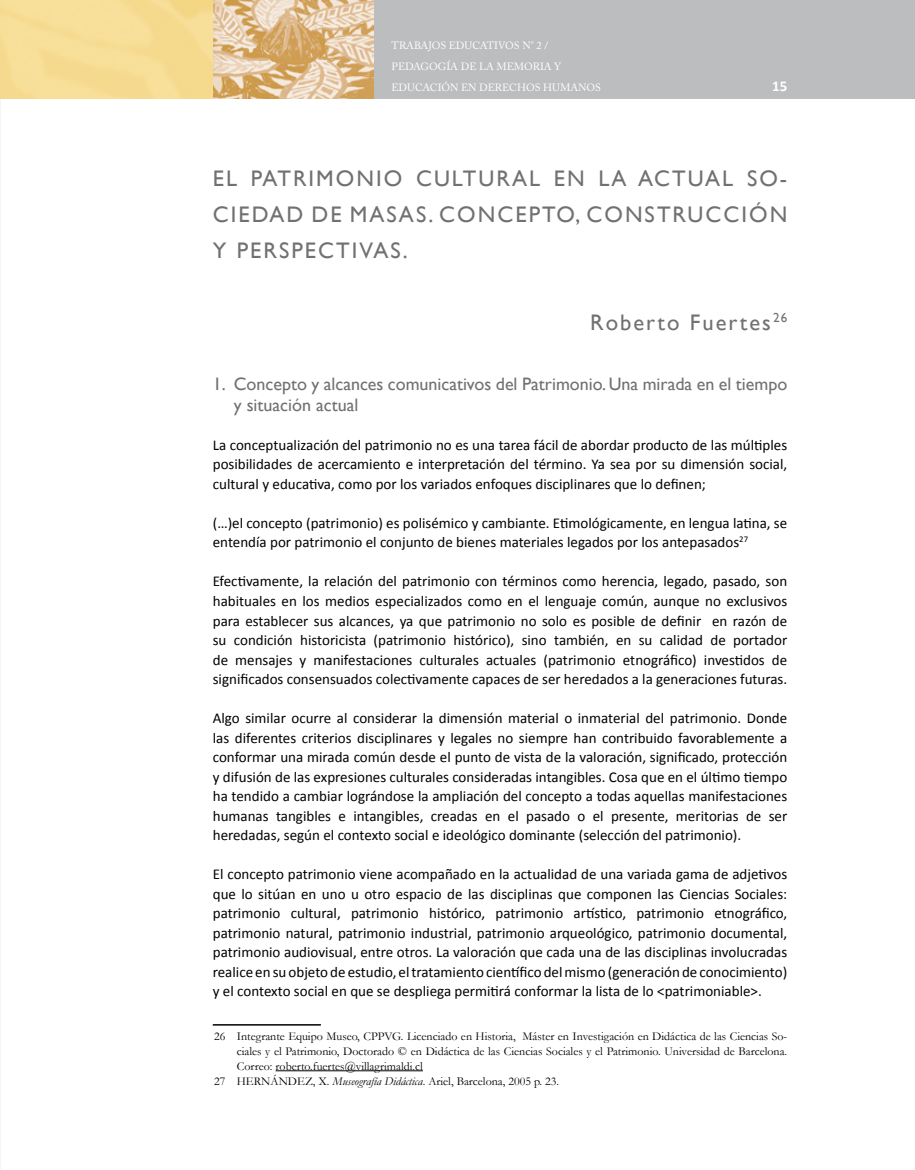
<style>
.page{position:relative;width:915px;height:1170px;background:#fff}
.page>*{position:absolute;margin:0;border:0;box-sizing:border-box;transform-origin:0 0}
.t1{font:22.5px/36px "Gill Sans";letter-spacing:.09em;color:#707172;text-align:justify}
.t2{font:18px/21px "Gill Sans";color:#707172}
.t3{font:15px/19.5px "Calibri";color:#000;text-align:justify}
.t4{font:700 15px "Calibri";color:#fff}
.t5{font:12px "Garamond";color:#000}
.t6{font:10.5px/21px "Adobe Caslon Pro";color:#fff}
.s1{font-style:italic}
</style>
<div class="page">
<div style="left:372px;top:0;width:542px;height:98px;background:#bbbdbe"></div>
<img style="left:221px;top:0;width:152px;height:98px">
<img style="left:0;top:0;width:221px;height:99px">
<hr style="left:213px;top:1024px;width:108px;height:1px;background:#000">
<hr style="left:275px;top:1070px;width:148px;height:1px;background:#000">
<p class="t6" style="left:391px;top:34px;width:211px">TRABAJOS EDUCATIVOS N° 2 /<br>PEDAGOGÍA DE LA MEMORIA Y<br>EDUCACIÓN EN DERECHOS HUMANOS</p>
<p class="t4" style="left:771px;top:77px;width:17px">15</p>
<h1 class="t1" style="left:213px;top:160px;width:575px">EL PATRIMONIO CULTURAL EN LA ACTUAL SO-CIEDAD DE MASAS. CONCEPTO, CONSTRUCCIÓN Y PERSPECTIVAS.</h1>
<h1 class="t1" style="left:590px;top:304px;width:199px">Roberto Fuertes<sup>26</sup></h1>
<p class="t2" style="left:234px;top:373px;width:554px;text-indent:-21px">1. Concepto y alcances comunicativos del Patrimonio. Una mirada en el tiempo y situación actual</p>
<p class="t3" style="left:213px;top:435px;width:576px">La conceptualización del patrimonio no es una tarea fácil de abordar producto de las múltiples posibilidades de acercamiento e interpretación del término. Ya sea por su dimensión social, cultural y educativa, como por los variados enfoques disciplinares que lo definen;</p>
<p class="t3" style="left:213px;top:513px;width:576px">(…)el concepto (patrimonio) es polisémico y cambiante. Etimológicamente, en lengua latina, se entendía por patrimonio el conjunto de bienes materiales legados por los antepasados<sup>27</sup></p>
<p class="t3" style="left:213px;top:571px;width:576px">Efectivamente, la relación del patrimonio con términos como herencia, legado, pasado, son habituales en los medios especializados como en el lenguaje común, aunque no exclusivos para establecer sus alcances, ya que patrimonio no solo es posible de definir en razón de su condición historicista (patrimonio histórico), sino también, en su calidad de portador de mensajes y manifestaciones culturales actuales (patrimonio etnográfico) investidos de significados consensuados colectivamente capaces de ser heredados a la generaciones futuras.</p>
<p class="t3" style="left:213px;top:708px;width:576px">Algo similar ocurre al considerar la dimensión material o inmaterial del patrimonio. Donde las diferentes criterios disciplinares y legales no siempre han contribuido favorablemente a conformar una mirada común desde el punto de vista de la valoración, significado, protección y difusión de las expresiones culturales consideradas intangibles. Cosa que en el último tiempo ha tendido a cambiar lográndose la ampliación del concepto a todas aquellas manifestaciones humanas tangibles e intangibles, creadas en el pasado o el presente, meritorias de ser heredadas, según el contexto social e ideológico dominante (selección del patrimonio).</p>
<p class="t3" style="left:213px;top:864px;width:576px">El concepto patrimonio viene acompañado en la actualidad de una variada gama de adjetivos que lo sitúan en uno u otro espacio de las disciplinas que componen las Ciencias Sociales: patrimonio cultural, patrimonio histórico, patrimonio artístico, patrimonio etnográfico, patrimonio natural, patrimonio industrial, patrimonio arqueológico, patrimonio documental, patrimonio audiovisual, entre otros. La valoración que cada una de las disciplinas involucradas realice en su objeto de estudio, el tratamiento científico del mismo (generación de conocimiento) y el contexto social en que se despliega permitirá conformar la lista de lo &lt;patrimoniable&gt;.</p>
<p class="t5" style="left:214px;top:1028px;width:574px">26 Integrante Equipo Museo, CPPVG. Licenciado en Historia, Máster en Investigación en Didáctica de las Ciencias So-</p>
<p class="t5" style="left:237px;top:1043px;width:551px">ciales y el Patrimonio, Doctorado © en Didáctica de las Ciencias Sociales y el Patrimonio. Universidad de Barcelona.</p>
<p class="t5" style="left:237px;top:1058px;width:187px">Correo: roberto.fuertes@villagrimaldi.cl</p>
<p class="t5" style="left:214px;top:1073px;width:346px">27 HERNÁNDEZ, X. <span class="s1">Museografía Didáctica</span>. Ariel, Barcelona, 2005 p. 23.</p>
</div>
